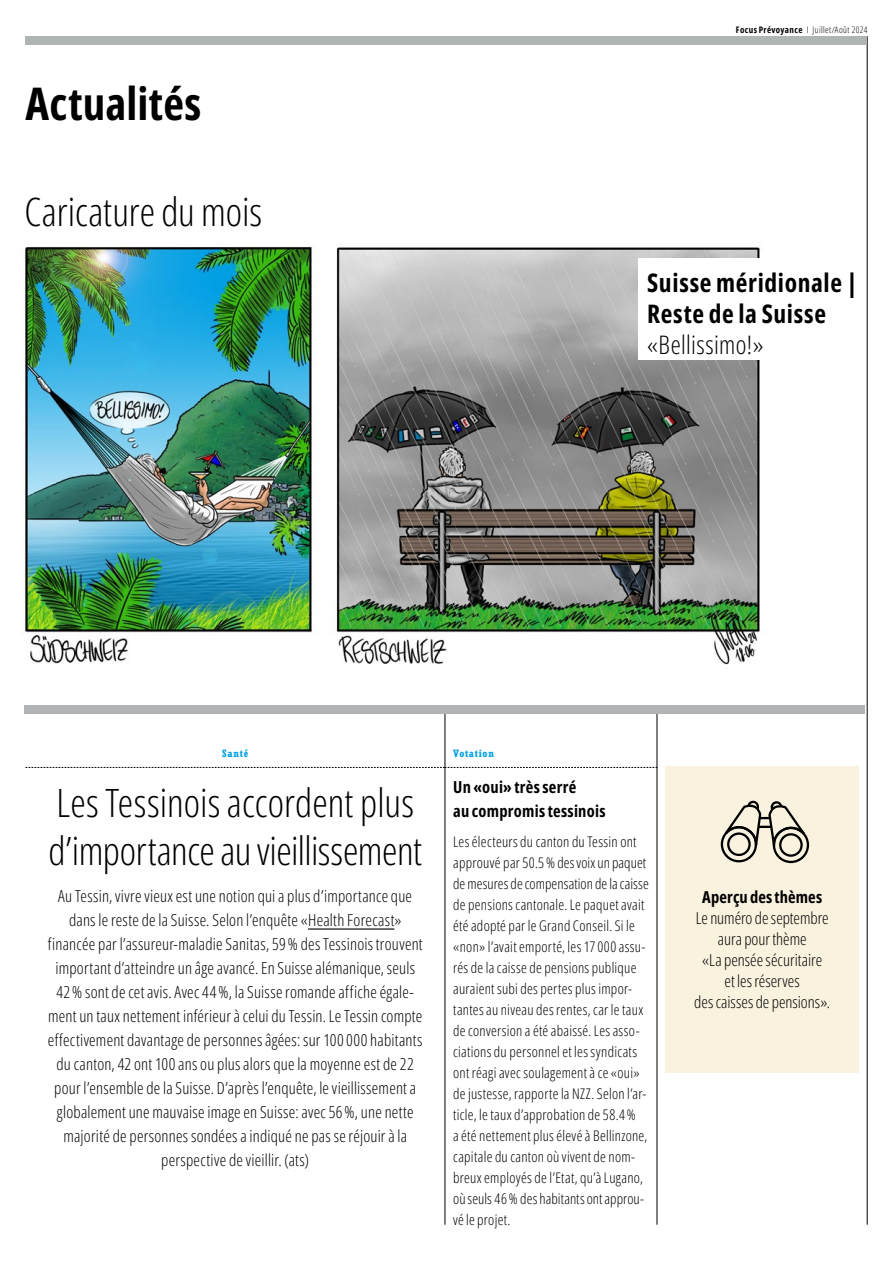
<style>
.page{position:relative;width:893px;height:1263px;background:#fff}
.page>*{position:absolute;margin:0;border:0;box-sizing:border-box;transform-origin:0 0}
.t1{font:700 45px "Open Sans Condensed";letter-spacing:.005em;color:#000}
.t2{font:300 39px/48px "Open Sans Condensed";color:#000}
.t3{font:700 25.5px/30.6px "Open Sans Condensed";letter-spacing:.025em;color:#000}
.t4{font:300 25.5px "Open Sans Condensed";letter-spacing:.015em;color:#000}
.t5{font:300 16.5px/24px "Open Sans Condensed";letter-spacing:.01em;color:#000;text-align:center}
.t6{font:700 16.5px/24px "Open Sans Condensed";letter-spacing:.015em;color:#000}
.t7{font:300 14.7px/21px "Open Sans Condensed";letter-spacing:.02em;color:#000}
.t8{font:700 condensed 10.5px "Rockwell";letter-spacing:.065em;color:#00a1e5}
.t9{font:300 9px "Open Sans Condensed";letter-spacing:.04em;color:#000}
.s1{font-weight:700}
</style>
<div class="page">
<hr style="left:867px;top:36px;width:1px;height:1189px;background:#000">
<div style="left:26px;top:36px;width:841px;height:9px;background:#b1b4b4"></div>
<div style="left:665px;top:766px;width:194px;height:306px;background:#f9f2df"></div>
<svg style="left:723px;top:800px;width:84px;height:64px"></svg>
<div style="left:721px;top:826px;width:36px;height:36px;border:2px solid #000;border-radius:50%"></div>
<div style="left:773px;top:827px;width:36px;height:36px;border:2px solid #000;border-radius:50%"></div>
<img style="left:20px;top:246px;width:740px;height:419px">
<hr style="left:445px;top:714px;width:1px;height:511px;background:#000">
<div style="left:25px;top:705px;width:840px;height:9px;background:#b1b4b4"></div>
<hr style="left:308px;top:928px;width:86px;height:1px;background:#000">
<svg style="left:26px;top:767px;width:631px;height:1px"></svg>
<div style="left:639px;top:259px;width:220px;height:101px;background:#fff"></div>
<hr style="left:657px;top:714px;width:1px;height:511px;background:#000">
<h1 class="t1" style="left:26px;top:72px;width:177px">Actualités</h1>
<h2 class="t2" style="left:25px;top:186px;width:239px">Caricature du mois</h2>
<p class="t9" style="left:736px;top:24px;width:133px"><span class="s1">Focus Prévoyance</span> I Juillet/Août 2024</p>
<h3 class="t3" style="left:647px;top:267px;width:211px">Suisse méridionale |<br>Reste de la Suisse</h3>
<h3 class="t4" style="left:647px;top:327px;width:118px">«Bellissimo!»</h3>
<p class="t8" style="left:222px;top:747px;width:27px">Santé</p>
<h2 class="t2" style="left:48px;top:778px;width:375px">Les Tessinois accordent plus d’importance au vieillissement</h2>
<p class="t5" style="left:48px;top:884px;width:376px">Au Tessin, vivre vieux est une notion qui a plus d’importance que dans le reste de la Suisse. Selon l’enquête «Health Forecast» financée par l’assureur-maladie Sanitas, 59 % des Tessinois trouvent important d’atteindre un âge avancé. En Suisse alémanique, seuls 42 % sont de cet avis. Avec 44%, la Suisse romande affiche égale&shy;ment un taux nettement inférieur à celui du Tessin. Le Tessin compte effectivement davantage de personnes âgées: sur 100 000 habitants du canton, 42 ont 100 ans ou plus alors que la moyenne est de 22 pour l’ensemble de la Suisse. D’après l’enquête, le vieillissement a globalement une mauvaise image en Suisse: avec 56%, une nette majorité de personnes sondées a indiqué ne pas se réjouir à la perspective de vieillir. (ats)</p>
<p class="t8" style="left:453px;top:747px;width:42px">Votation</p>
<p class="t6" style="left:453px;top:775px;width:154px">Un «oui» très serré<br>au compromis tessinois</p>
<p class="t7" style="left:453px;top:830px;width:197px">Les électeurs du canton du Tessin ont approuvé par 50.5 % des voix un paquet de mesures de compensation de la caisse de pensions cantonale. Le paquet avait été adopté par le Grand Conseil. Si le «non» l’avait emporté, les 17000 assu&shy;rés de la caisse de pensions publique auraient subi des pertes plus impor&shy;tantes au niveau des rentes, car le taux de conversion a été abaissé. Les asso&shy;ciations du personnel et les syndicats ont réagi avec soulagement à ce «oui» de justesse, rapporte la NZZ. Selon l’ar&shy;ticle, le taux d’approbation de 58.4%<br>a été nettement plus élevé à Bellinzone, capitale du canton où vivent de nom&shy;breux employés de l’Etat, qu’à Lugano, où seuls 46 % des habitants ont approu&shy;vé le projet.</p>
<p class="t6" style="left:702px;top:884px;width:121px">Aperçu des thèmes</p>
<p class="t5" style="left:694px;top:907px;width:137px;line-height:21px">Le numéro de septembre aura pour thème<br>«La pensée sécuritaire<br>et les réserves<br>des caisses de pensions».</p>
</div>
